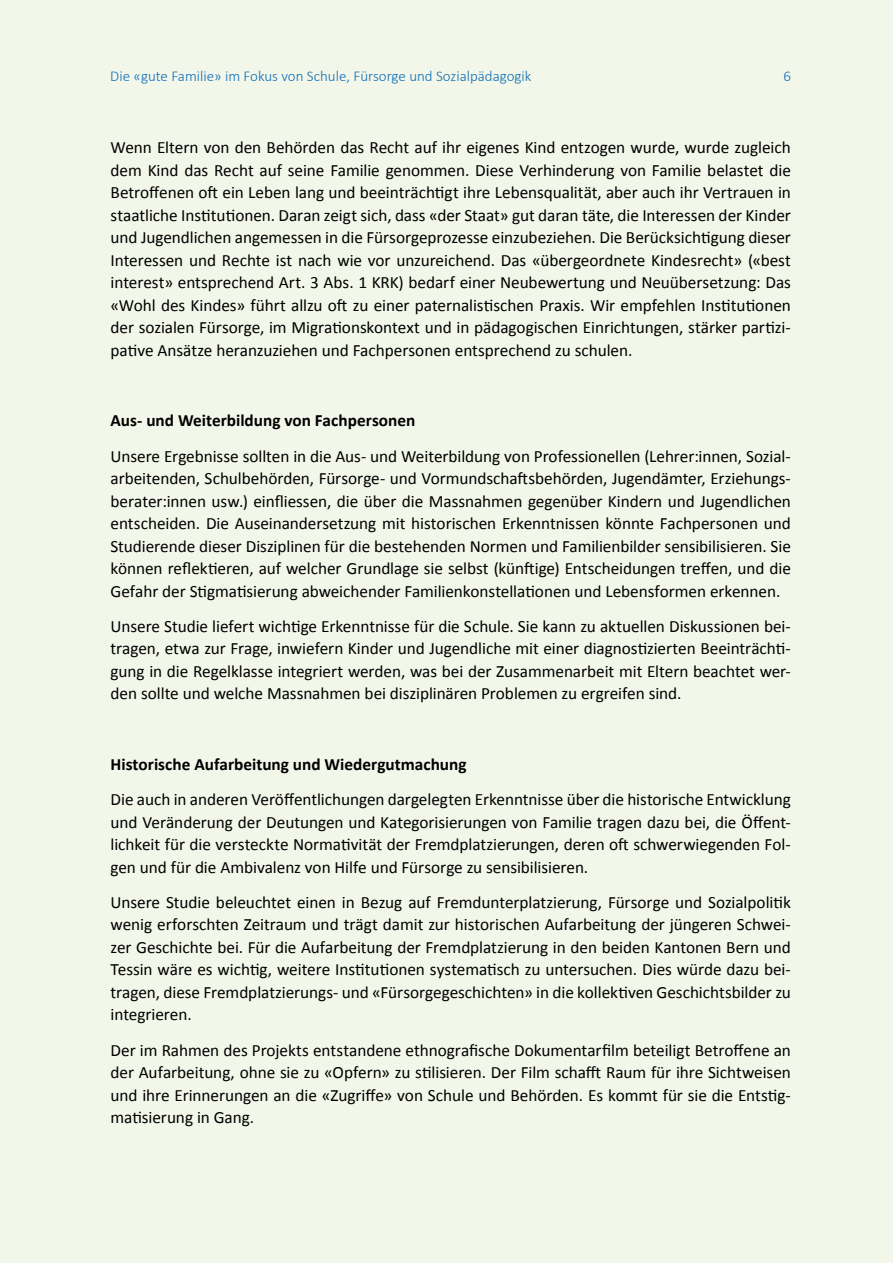
<style>
.page{position:relative;width:893px;height:1263px;background:#f2f7e9}
.page>*{position:absolute;margin:0;border:0;box-sizing:border-box;transform-origin:0 0}
.t1{font:17.25px/22.5px "Calibri";letter-spacing:-.005em;color:#000;text-align:justify}
.t2{font:700 17.25px "Calibri";color:#000}
.t3{font:300 15px "Calibri";color:#0e6eb6}
</style>
<div class="page">
<p class="t3" style="left:110px;top:67px;width:423px">Die «gute Familie» im Fokus von Schule, Fürsorge und Sozialpädagogik</p>
<p class="t3" style="left:783px;top:67px;width:9px">6</p>
<p class="t1" style="left:111px;top:136px;width:682px">Wenn Eltern von den Behörden das Recht auf ihr eigenes Kind entzogen wurde, wurde zugleich dem Kind das Recht auf seine Familie genommen. Diese Verhinderung von Familie belastet die Betroffenen oft ein Leben lang und beeinträchtigt ihre Lebensqualität, aber auch ihr Vertrauen in staatliche Institutionen. Daran zeigt sich, dass «der Staat» gut daran täte, die Interessen der Kinder und Jugendlichen angemessen in die Fürsorgeprozesse einzubeziehen. Die Berücksichtigung dieser Interessen und Rechte ist nach wie vor unzureichend. Das «übergeordnete Kindesrecht» («best interest» entsprechend Art. 3 Abs. 1 KRK) bedarf einer Neubewertung und Neuübersetzung: Das «Wohl des Kindes» führt allzu oft zu einer paternalistischen Praxis. Wir empfehlen Institutionen der sozialen Fürsorge, im Migrationskontext und in pädagogischen Einrichtungen, stärker partizi&shy;pative Ansätze heranzuziehen und Fachpersonen entsprechend zu schulen.</p>
<p class="t2" style="left:111px;top:409px;width:306px">Aus- und Weiterbildung von Fachpersonen</p>
<p class="t1" style="left:111px;top:445px;width:682px">Unsere Ergebnisse sollten in die Aus- und Weiterbildung von Professionellen (Lehrer:innen, Sozial&shy;arbeitenden, Schulbehörden, Fürsorge- und Vormundschaftsbehörden, Jugendämter, Erziehungs&shy;berater:innen usw.) einfliessen, die über die Massnahmen gegenüber Kindern und Jugendlichen entscheiden. Die Auseinandersetzung mit historischen Erkenntnissen könnte Fachpersonen und Studierende dieser Disziplinen für die bestehenden Normen und Familienbilder sensibilisieren. Sie können reflektieren, auf welcher Grundlage sie selbst (künftige) Entscheidungen treffen, und die Gefahr der Stigmatisierung abweichender Familienkonstellationen und Lebensformen erkennen.</p>
<p class="t1" style="left:111px;top:615px;width:682px">Unsere Studie liefert wichtige Erkenntnisse für die Schule. Sie kann zu aktuellen Diskussionen bei&shy;tragen, etwa zur Frage, inwiefern Kinder und Jugendliche mit einer diagnostizierten Beeinträchti&shy;gung in die Regelklasse integriert werden, was bei der Zusammenarbeit mit Eltern beachtet wer&shy;den sollte und welche Massnahmen bei disziplinären Problemen zu ergreifen sind.</p>
<p class="t2" style="left:111px;top:753px;width:358px">Historische Aufarbeitung und Wiedergutmachung</p>
<p class="t1" style="left:111px;top:788px;width:682px">Die auch in anderen Veröffentlichungen dargelegten Erkenntnisse über die historische Entwicklung und Veränderung der Deutungen und Kategorisierungen von Familie tragen dazu bei, die Öffent&shy;lichkeit für die versteckte Normativität der Fremdplatzierungen, deren oft schwerwiegenden Fol&shy;gen und für die Ambivalenz von Hilfe und Fürsorge zu sensibilisieren.</p>
<p class="t1" style="left:111px;top:891px;width:682px">Unsere Studie beleuchtet einen in Bezug auf Fremdunterplatzierung, Fürsorge und Sozialpolitik wenig erforschten Zeitraum und trägt damit zur historischen Aufarbeitung der jüngeren Schwei&shy;zer Geschichte bei. Für die Aufarbeitung der Fremdplatzierung in den beiden Kantonen Bern und Tessin wäre es wichtig, weitere Institutionen systematisch zu untersuchen. Dies würde dazu bei&shy;tragen, diese Fremdplatzierungs- und «Fürsorgegeschichten» in die kollektiven Geschichtsbilder zu integrieren.</p>
<p class="t1" style="left:111px;top:1039px;width:682px">Der im Rahmen des Projekts entstandene ethnografische Dokumentarfilm beteiligt Betroffene an der Aufarbeitung, ohne sie zu «Opfern» zu stilisieren. Der Film schafft Raum für ihre Sichtweisen und ihre Erinnerungen an die «Zugriffe» von Schule und Behörden. Es kommt für sie die Entstig&shy;matisierung in Gang.</p>
</div>
